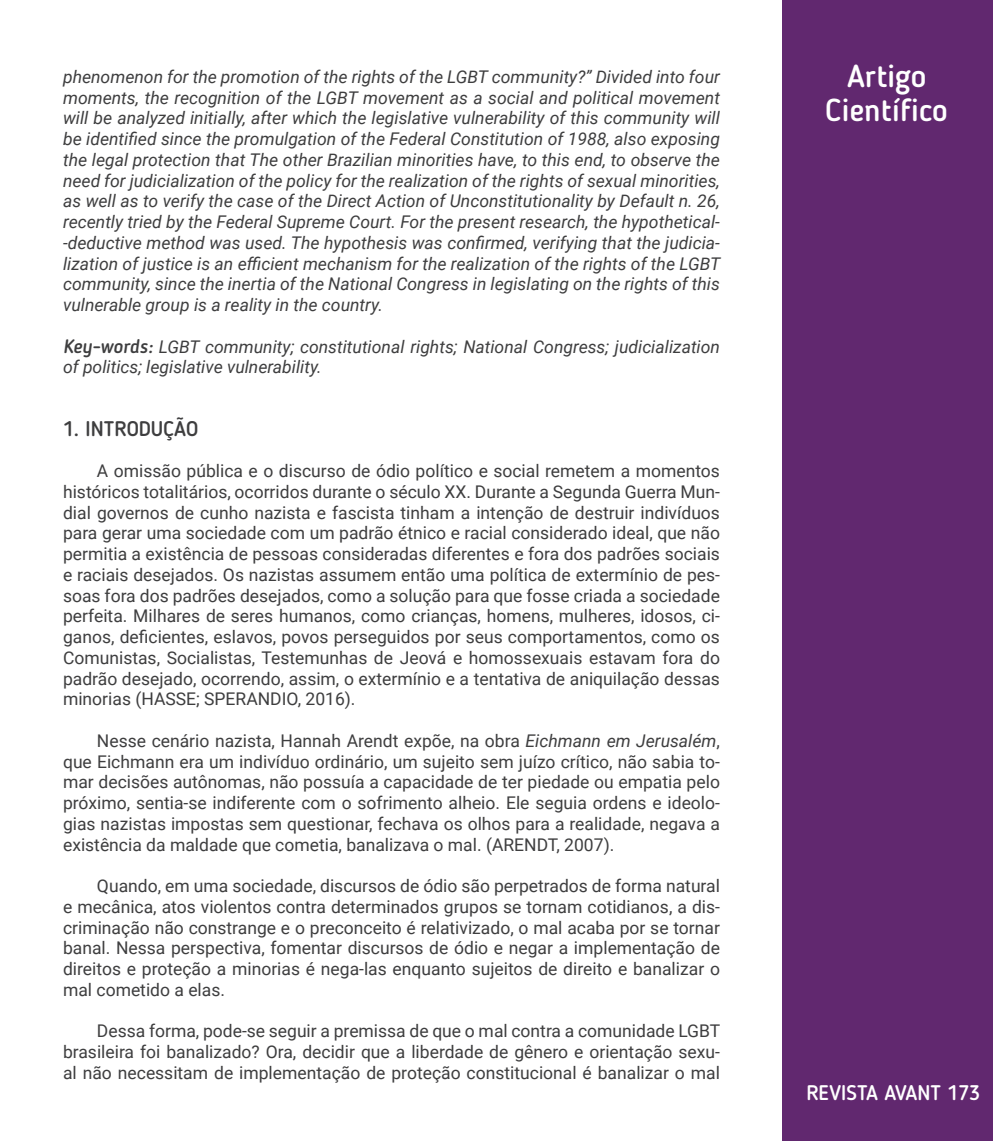
<style>
.page{position:relative;width:993px;height:1141px;background:#fff}
.page>*{position:absolute;margin:0;border:0;box-sizing:border-box;transform-origin:0 0}
.modalidade{font:500 31.5px "Blogger Sans";color:#fff}
.t1{font:500 21px "Blogger Sans";color:#fff}
.RB{font:500 21px "Blogger Sans";color:#3e3e3f}
.texto{font:17.5px/20.8px "Roboto";color:#3e3e3f;text-align:justify}
.resumo{font:italic 17.5px/20.8px "Roboto";color:#3e3e3f;text-align:justify}
.abstract{font:italic 17.5px/20.8px "Roboto";color:#3e3e3f}
.s1{font-family:"Blogger Sans";font-weight:500;font-size:19.25px}
.s2{font-style:italic}
</style>
<div class="page">
<div style="left:782px;top:0;width:210px;height:1141px;background:#61286f"></div>
<p class="resumo" style="left:63px;top:66px;width:658px">phenomenon for the promotion of the rights of the LGBT community?” Divided into four moments, the recognition of the LGBT movement as a social and political movement will be analyzed initially, after which the legislative vulnerability of this community will be identified since the promulgation of the Federal Constitution of 1988, also exposing the legal protection that The other Brazilian minorities have, to this end, to observe the need for judicialization of the policy for the realization of the rights of sexual minorities, as well as to verify the case of the Direct Action of Unconstitutionality by Default n. 26, recently tried by the Federal Supreme Court. For the present research, the hypothetical--deductive method was used. The hypothesis was confirmed, verifying that the judicia&shy;lization of justice is an efficient mechanism for the realization of the rights of the LGBT community, since the inertia of the National Congress in legislating on the rights of this vulnerable group is a reality in the country.</p>
<p class="abstract" style="left:63px;top:335px;width:658px"><span class="s1">Key-words:</span> LGBT community; constitutional rights; National Congress; judicialization of politics; legislative vulnerability.</p>
<p class="RB" style="left:63px;top:416px;width:137px">1. INTRODUÇÃO</p>
<p class="texto" style="left:63px;top:460px;width:658px;text-indent:34px">A omissão pública e o discurso de ódio político e social remetem a momentos históricos totalitários, ocorridos durante o século XX. Durante a Segunda Guerra Mun&shy;dial governos de cunho nazista e fascista tinham a intenção de destruir indivíduos para gerar uma sociedade com um padrão étnico e racial considerado ideal, que não permitia a existência de pessoas consideradas diferentes e fora dos padrões sociais e raciais desejados. Os nazistas assumem então uma política de extermínio de pes&shy;soas fora dos padrões desejados, como a solução para que fosse criada a sociedade perfeita. Milhares de seres humanos, como crianças, homens, mulheres, idosos, ci&shy;ganos, deficientes, eslavos, povos perseguidos por seus comportamentos, como os Comunistas, Socialistas, Testemunhas de Jeová e homossexuais estavam fora do padrão desejado, ocorrendo, assim, o extermínio e a tentativa de aniquilação dessas minorias (HASSE; SPERANDIO, 2016).</p>
<p class="texto" style="left:63px;top:730px;width:658px;text-indent:34px">Nesse cenário nazista, Hannah Arendt expõe, na obra <span class="s2">Eichmann em Jerusalém</span>, que Eichmann era um indivíduo ordinário, um sujeito sem juízo crítico, não sabia to&shy;mar decisões autônomas, não possuía a capacidade de ter piedade ou empatia pelo próximo, sentia-se indiferente com o sofrimento alheio. Ele seguia ordens e ideolo&shy;gias nazistas impostas sem questionar, fechava os olhos para a realidade, negava a existência da maldade que cometia, banalizava o mal. (ARENDT, 2007).</p>
<p class="texto" style="left:63px;top:875px;width:658px;text-indent:34px">Quando, em uma sociedade, discursos de ódio são perpetrados de forma natural e mecânica, atos violentos contra determinados grupos se tornam cotidianos, a dis&shy;criminação não constrange e o preconceito é relativizado, o mal acaba por se tornar banal. Nessa perspectiva, fomentar discursos de ódio e negar a implementação de direitos e proteção a minorias é nega-las enquanto sujeitos de direito e banalizar o mal cometido a elas.</p>
<p class="texto" style="left:63px;top:1020px;width:658px;text-indent:34px">Dessa forma, pode-se seguir a premissa de que o mal contra a comunidade LGBT brasileira foi banalizado? Ora, decidir que a liberdade de gênero e orientação sexu&shy;al não necessitam de implementação de proteção constitucional é banalizar o mal</p>
<h1 class="modalidade" style="left:813px;top:57px;width:150px">Modalidade</h1>
<p class="modalidade" style="left:846px;top:57px;width:81px">Artigo</p>
<p class="modalidade" style="left:825px;top:91px;width:124px">Científico</p>
<p class="t1" style="left:806px;top:1080px;width:175px">REVISTA AVANT 173</p>
</div>
